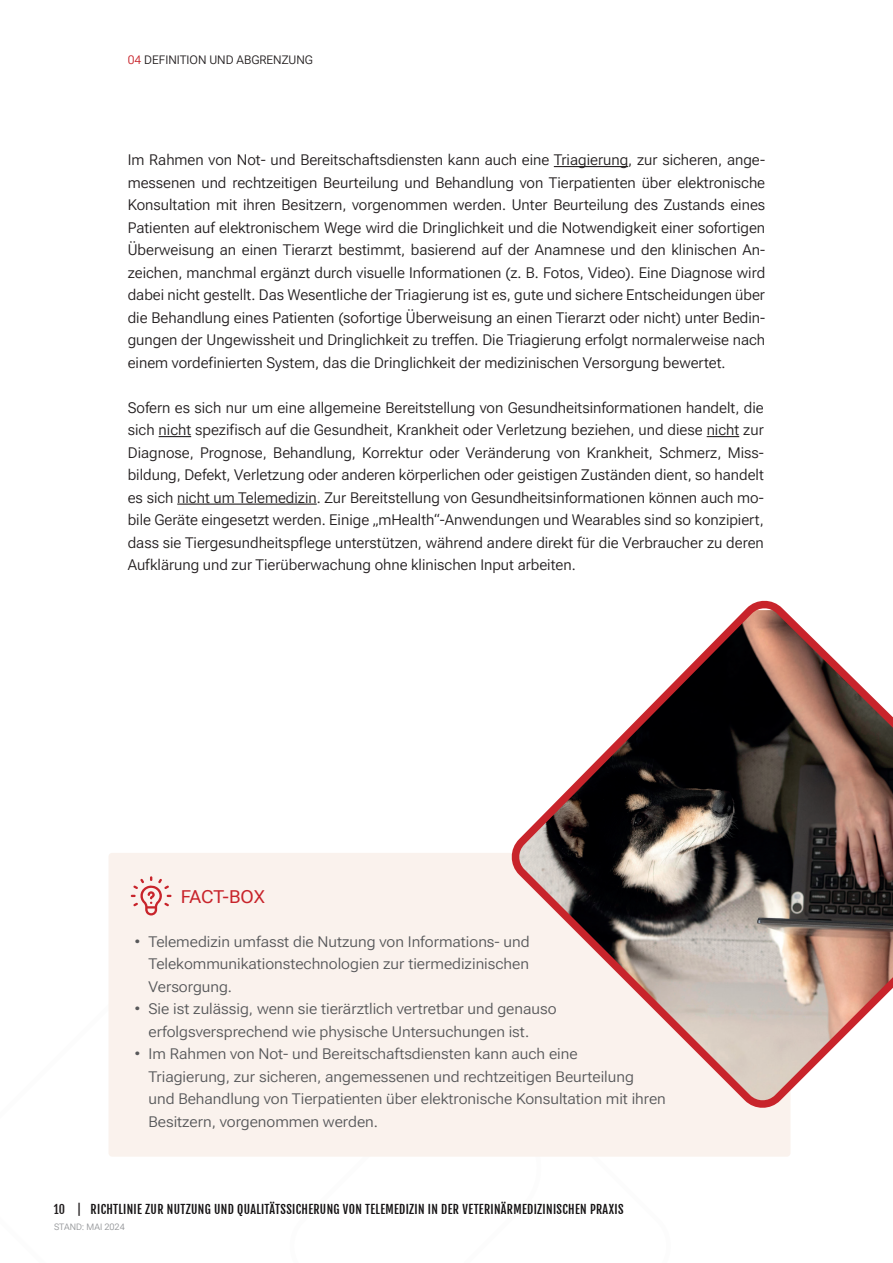
<style>
.page{position:relative;width:893px;height:1263px;background:#fff}
.page>*{position:absolute;margin:0;border:0;box-sizing:border-box;transform-origin:0 0}
.t1{font:18px "Roboto Flex";letter-spacing:-.005em;color:#c8242b;scale:1.04 1}
.t2{font:15px/22.5px "Roboto Flex";color:#231f20;text-align:justify}
.t3{font:15px/22.5px "Roboto Flex";color:#57585a;scale:1.04 1}
.t4{font:12px "Fjalla One";letter-spacing:.03em;color:#151314}
.t5{font:12px "Roboto Flex";color:#231f20}
.t6{font:9px "Roboto Flex";color:#939598}
.s1{color:#c8242b}
.s2{color:#231f20}
</style>
<div class="page">
<hr style="left:554px;top:166px;width:74px;height:1px;background:#231f20">
<hr style="left:159px;top:436px;width:32px;height:1px;background:#231f20">
<hr style="left:707px;top:436px;width:32px;height:1px;background:#231f20">
<hr style="left:177px;top:504px;width:140px;height:1px;background:#231f20">
<div style="left:109px;top:853px;width:681px;height:304px;background:#faf2ed;border-radius:4px"></div>
<svg style="left:131px;top:876px;width:41px;height:39px"></svg>
<svg style="left:511px;top:600px;width:382px;height:508px"></svg>
<p class="t5" style="left:128px;top:49px;width:187px"><span class="s1">04</span> DEFINITION UND ABGRENZUNG</p>
<p class="t2" style="left:128px;top:147px;width:639px">Im Rahmen von Not- und Bereitschaftsdiensten kann auch eine Triagierung, zur sicheren, ange&shy;messenen und rechtzeitigen Beurteilung und Behandlung von Tierpatienten über elektronische Konsultation mit ihren Besitzern, vorgenommen werden. Unter Beurteilung des Zustands eines Patienten auf elektronischem Wege wird die Dringlichkeit und die Notwendigkeit einer sofortigen Überweisung an einen Tierarzt bestimmt, basierend auf der Anamnese und den klinischen An&shy;zeichen, manchmal ergänzt durch visuelle Informationen (z. B. Fotos, Video). Eine Diagnose wird dabei nicht gestellt. Das Wesentliche der Triagierung ist es, gute und sichere Entscheidungen über die Behandlung eines Patienten (sofortige Überweisung an einen Tierarzt oder nicht) unter Bedin&shy;gungen der Ungewissheit und Dringlichkeit zu treffen. Die Triagierung erfolgt normalerweise nach einem vordefinierten System, das die Dringlichkeit der medizinischen Versorgung bewertet.</p>
<p class="t2" style="left:128px;top:395px;width:637px">Sofern es sich nur um eine allgemeine Bereitstellung von Gesundheitsinformationen handelt, die sich nicht spezifisch auf die Gesundheit, Krankheit oder Verletzung beziehen, und diese nicht zur Diagnose, Prognose, Behandlung, Korrektur oder Veränderung von Krankheit, Schmerz, Miss&shy;bildung, Defekt, Verletzung oder anderen körperlichen oder geistigen Zuständen dient, so handelt es sich nicht um Telemedizin. Zur Bereitstellung von Gesundheitsinformationen können auch mo&shy;bile Geräte eingesetzt werden. Einige „mHealth“-Anwendungen und Wearables sind so konzipiert, dass sie Tiergesundheitspflege unterstützen, während andere direkt für die Verbraucher zu deren Aufklärung und zur Tierüberwachung ohne klinischen Input arbeiten.</p>
<p class="t1" style="left:181px;top:881px;width:83px">FACT-BOX</p>
<p class="t3" style="left:148px;top:928px;width:368px;text-align:justify;text-indent:-14px">• Telemedizin umfasst die Nutzung von Informations- und Telekommunikationstechnologien zur tiermedizinischen Versorgung.</p>
<p class="t3" style="left:148px;top:996px;width:394px;text-indent:-14px">• Sie ist zulässig, wenn sie tierärztlich vertretbar und genauso erfolgsversprechend wie physische Untersuchungen ist.</p>
<p class="t3" style="left:148px;top:1041px;width:499px;text-indent:-14px">• Im Rahmen von Not- und Bereitschaftsdiensten kann auch eine<br>Triagierung, zur sicheren, angemessenen und rechtzeitigen Beurteilung<br>und Behandlung von Tierpatienten über elektronische Konsultation mit ihren Besitzern, vorgenommen werden.</p>
<p class="t4" style="left:54px;top:1203px;width:571px"><span class="s2">10 |</span> RICHTLINIE ZUR NUTZUNG UND QUALITÄTSSICHERUNG VON TELEMEDIZIN IN DER VETERINÄRMEDIZINISCHEN PRAXIS</p>
<p class="t6" style="left:54px;top:1219px;width:72px">STAND: MAI 2024</p>
</div>
